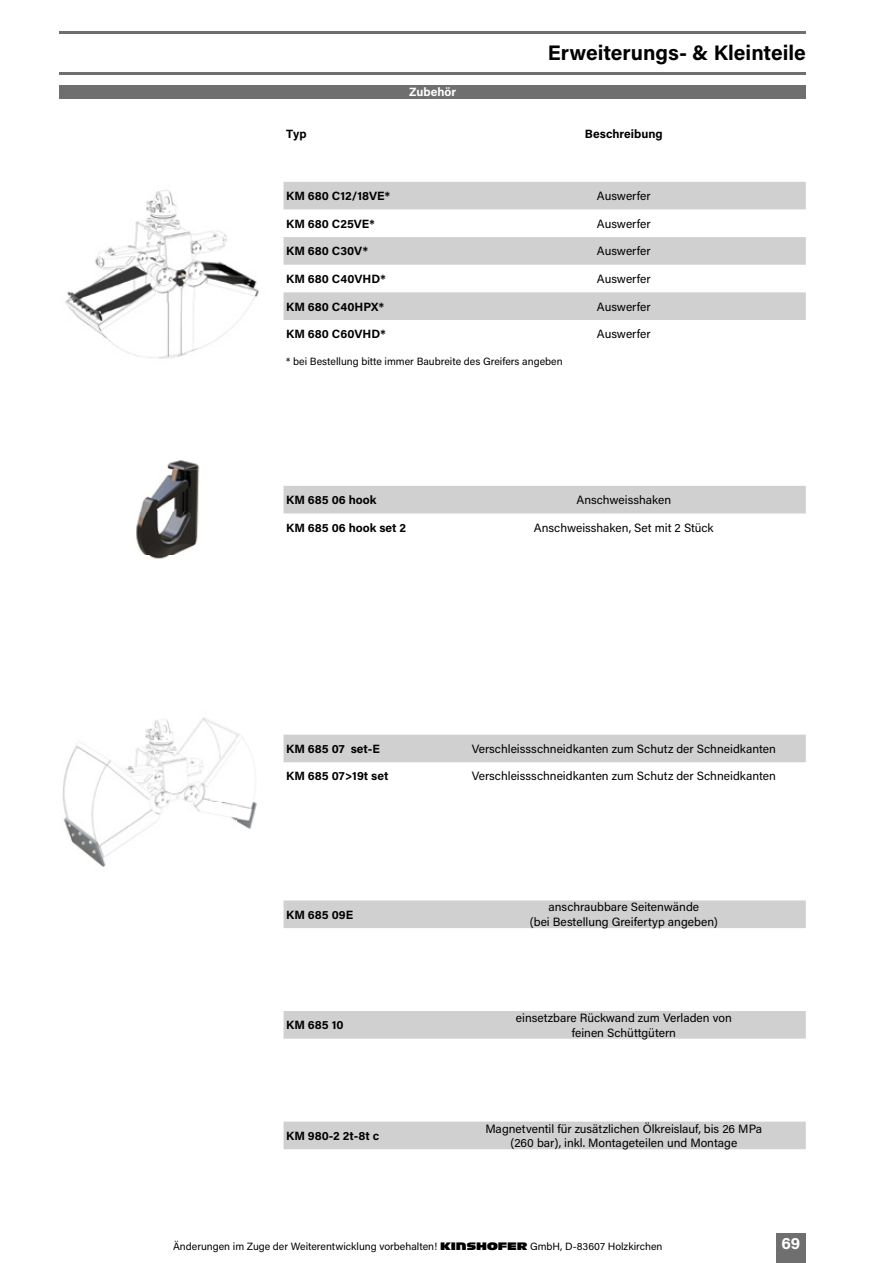
<style>
.page{position:relative;width:893px;height:1263px;background:#fff}
.page>*{position:absolute;margin:0;border:0;box-sizing:border-box;transform-origin:0 0}
.t1{font:700 21px "Acumin Pro";color:#000}
.t2{font:700 16.5px "Acumin Pro";color:#fff}
.t3{font:12px/15px "Acumin Pro";color:#000;text-align:center}
.t4{font:700 12px "Acumin Pro";color:#000}
.t5{font:700 12px "Acumin Pro";color:#fff}
.t6{font:10.5px "Acumin Pro";color:#000}
.s1{font-family:"Antique Olive Kinshofer"}
</style>
<div class="page">
<div style="left:776px;top:1233px;width:30px;height:30px;background:#706f6f"></div>
<div style="left:60px;top:85px;width:746px;height:14px;background:#706f6f"></div>
<svg style="left:284px;top:182px;width:522px;height:967px"></svg>
<img style="left:167px;top:460px;width:33px;height:10px">
<img style="left:136px;top:470px;width:64px;height:89px">
<img style="left:65px;top:189px;width:194px;height:170px">
<img style="left:63px;top:717px;width:194px;height:150px">
<hr style="left:60px;top:72px;width:746px;height:2px;background:#706f6f">
<hr style="left:60px;top:32px;width:746px;height:2px;background:#706f6f">
<p class="t5" style="left:409px;top:84px;width:49px">Zubehör</p>
<h1 class="t1" style="left:548px;top:38px;width:259px">Erweiterungs- &amp; Kleinteile</h1>
<p class="t4" style="left:286px;top:125px;width:22px">Typ</p>
<p class="t4" style="left:585px;top:125px;width:79px">Beschreibung</p>
<p class="t4" style="left:286px;top:187px;width:105px">KM 680 C12/18VE*</p>
<p class="t3" style="left:597px;top:188px;width:55px">Auswerfer</p>
<p class="t4" style="left:286px;top:215px;width:90px">KM 680 C25VE*</p>
<p class="t3" style="left:597px;top:215px;width:55px">Auswerfer</p>
<p class="t4" style="left:286px;top:243px;width:83px">KM 680 C30V*</p>
<p class="t3" style="left:597px;top:243px;width:55px">Auswerfer</p>
<p class="t4" style="left:286px;top:270px;width:101px">KM 680 C40VHD*</p>
<p class="t3" style="left:597px;top:271px;width:55px">Auswerfer</p>
<p class="t4" style="left:286px;top:298px;width:99px">KM 680 C40HPX*</p>
<p class="t3" style="left:597px;top:298px;width:55px">Auswerfer</p>
<p class="t4" style="left:286px;top:326px;width:101px">KM 680 C60VHD*</p>
<p class="t3" style="left:597px;top:326px;width:55px">Auswerfer</p>
<p class="t6" style="left:286px;top:354px;width:278px">* bei Bestellung bitte immer Baubreite des Greifers angeben</p>
<p class="t4" style="left:286px;top:491px;width:92px">KM 685 06 hook</p>
<p class="t3" style="left:576px;top:492px;width:96px">Anschweisshaken</p>
<p class="t4" style="left:286px;top:519px;width:121px">KM 685 06 hook set 2</p>
<p class="t3" style="left:534px;top:519px;width:181px">Anschweisshaken, Set mit 2 Stück</p>
<p class="t4" style="left:286px;top:740px;width:95px">KM 685 07 set-E</p>
<p class="t3" style="left:472px;top:741px;width:306px">Verschleissschneidkanten zum Schutz der Schneidkanten</p>
<p class="t4" style="left:286px;top:768px;width:104px">KM 685 07&gt;19t set</p>
<p class="t3" style="left:472px;top:768px;width:306px">Verschleissschneidkanten zum Schutz der Schneidkanten</p>
<p class="t4" style="left:286px;top:906px;width:68px">KM 685 09E</p>
<p class="t3" style="left:530px;top:899px;width:190px">anschraubbare Seitenwände<br>(bei Bestellung Greifertyp angeben)</p>
<p class="t4" style="left:286px;top:1017px;width:59px">KM 685 10</p>
<p class="t3" style="left:516px;top:1009px;width:217px">einsetzbare Rückwand zum Verladen von feinen Schüttgütern</p>
<p class="t4" style="left:286px;top:1127px;width:94px">KM 980-2 2t-8t c</p>
<p class="t3" style="left:485px;top:1122px;width:278px;line-height:13.5px">Magnetventil für zusätzlichen Ölkreislauf, bis 26 MPa (260 bar), inkl. Montageteilen und Montage</p>
<p class="t6" style="left:173px;top:1239px;width:491px">Änderungen im Zuge der Weiterentwicklung vorbehalten! <span class="s1">KINSHOFER</span> GmbH, D-83607 Holzkirchen</p>
<h2 class="t2" style="left:781px;top:1232px;width:20px">69</h2>
</div>
